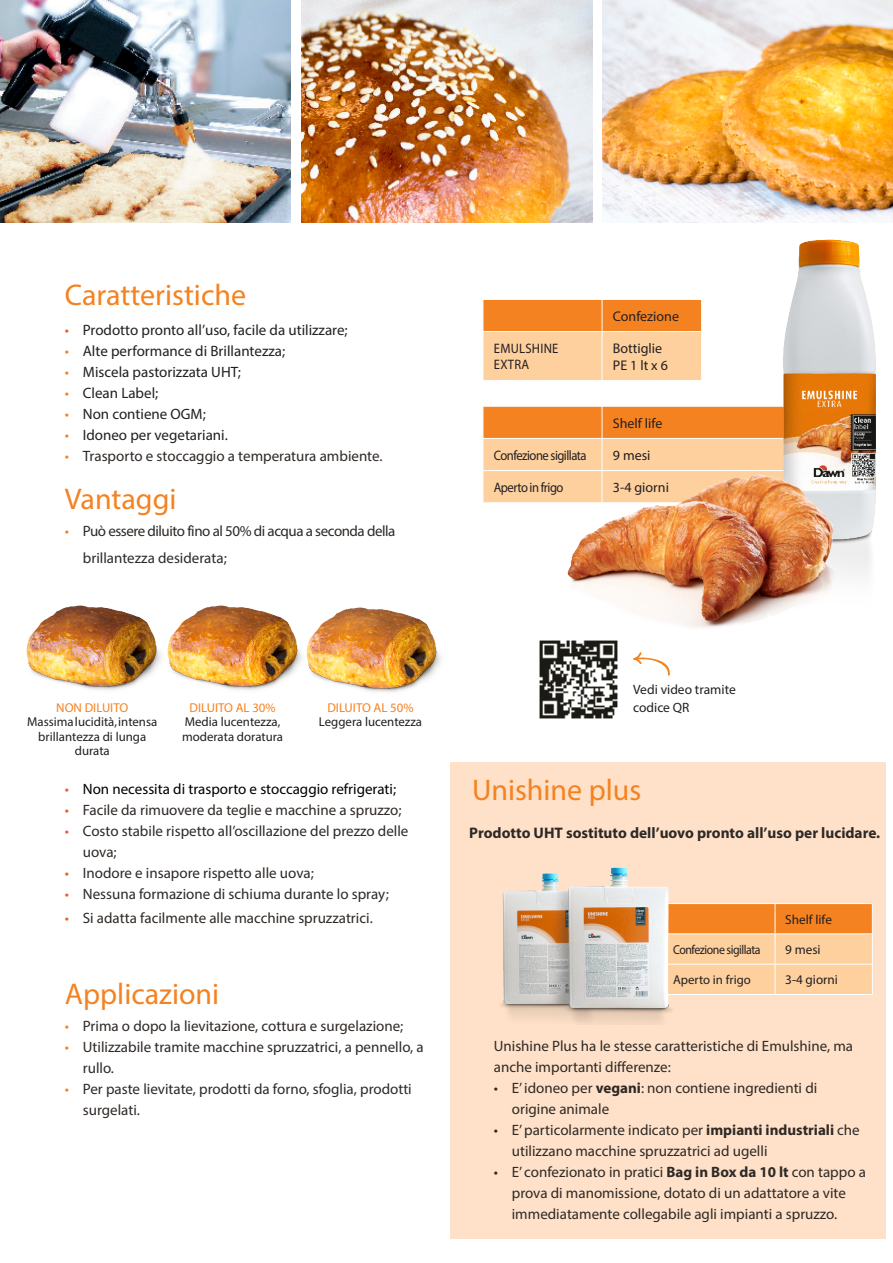
<style>
.page{position:relative;width:893px;height:1263px;background:#fff}
.page>*{position:absolute;margin:0;border:0;box-sizing:border-box;transform-origin:0 0}
.t1{font:30px "Myriad Pro";color:#f58220}
.t2{font:700 15.3px "Myriad Pro";color:#2e2926}
.t3{font:15px/21px "Myriad Pro";color:#2e2926}
.t4{font:15px "Myriad Pro";color:#231f20}
.t5{font:15px/27px "Myriad Pro";letter-spacing:-.03em;color:#2e2926}
.t6{font:15px "Myriad Pro";color:#000}
.t7{font:15px "Myriad Pro";color:#f25b21}
.t8{font:13.95px "Myriad Pro";color:#231f20}
.t9{font:13.65px "Myriad Pro";letter-spacing:-.04em;color:#231f20;scale:.92 1}
.t10{font:13.65px/16.5px "Myriad Pro";letter-spacing:.02em;color:#231f20;scale:.92 1}
.t11{font:13.5px "Myriad Pro";color:#231f20}
.t12{font:13.2px "Myriad Pro";color:#231f20}
.t13{font:12.9px/14.2px "Myriad Pro";color:#231f20;text-align:center}
.t14{font:12.9px "Myriad Pro";color:#f58220}
.t15{font:12.9px "Myriad Pro";letter-spacing:-.04em;color:#231f20;scale:.92 1}
.t16{font:12.75px "Myriad Pro";color:#231f20}
.s1{color:#f25b21}
.s2{color:#f58220}
.s3{font-weight:700}
</style>
<div class="page">
<img style="left:0;top:0;width:291px;height:223px">
<img style="left:301px;top:0;width:291px;height:223px">
<img style="left:602px;top:0;width:291px;height:223px">
<svg style="left:484px;top:300px;width:217px;height:80px;background:#f9b16c"></svg>
<hr style="left:602px;top:300px;width:1px;height:31px;background:#fff">
<hr style="left:483px;top:331px;width:119px;height:1px;background:#fff">
<hr style="left:602px;top:331px;width:100px;height:1px;background:#fff">
<hr style="left:602px;top:332px;width:1px;height:48px;background:#fff">
<svg style="left:484px;top:407px;width:267px;height:95px;background:#f9ab63"></svg>
<hr style="left:602px;top:407px;width:1px;height:31px;background:#fff">
<hr style="left:483px;top:438px;width:119px;height:1px;background:#fff">
<hr style="left:483px;top:470px;width:119px;height:1px;background:#fff">
<hr style="left:602px;top:438px;width:211px;height:1px;background:#fff">
<hr style="left:602px;top:439px;width:1px;height:31px;background:#fff">
<img style="left:751px;top:222px;width:142px;height:354px">
<div style="left:451px;top:763px;width:435px;height:476px;background:#fee1c8"></div>
<img style="left:539px;top:640px;width:79px;height:79px">
<svg style="left:633px;top:652px;width:37px;height:24px"></svg>
<img style="left:565px;top:463px;width:282px;height:165px">
<img style="left:26px;top:605px;width:97px;height:85px">
<img style="left:123px;top:605px;width:140px;height:85px">
<img style="left:263px;top:607px;width:178px;height:85px">
<svg style="left:687px;top:903px;width:186px;height:91px;background:#fab777"></svg>
<hr style="left:663px;top:933px;width:112px;height:1px;background:#fff">
<hr style="left:663px;top:964px;width:112px;height:1px;background:#fff">
<hr style="left:663px;top:994px;width:112px;height:1px;background:#fff">
<hr style="left:775px;top:933px;width:98px;height:1px;background:#fff">
<hr style="left:775px;top:934px;width:1px;height:30px;background:#fff">
<hr style="left:872px;top:934px;width:1px;height:30px;background:#fff">
<hr style="left:775px;top:964px;width:98px;height:1px;background:#fff">
<hr style="left:775px;top:964px;width:1px;height:30px;background:#fff">
<hr style="left:872px;top:964px;width:1px;height:30px;background:#fff">
<hr style="left:775px;top:994px;width:98px;height:1px;background:#fff">
<img style="left:501px;top:867px;width:186px;height:157px">
<p class="t1" style="left:65px;top:276px;width:183px">Caratteristiche</p>
<p class="t4" style="left:65px;top:321px;width:284px"><span class="s1">•</span> Prodotto pronto all’uso, facile da utilizzare;</p>
<p class="t4" style="left:65px;top:342px;width:222px"><span class="s2">•</span> Alte performance di Brillantezza;</p>
<p class="t4" style="left:65px;top:363px;width:178px"><span class="s2">•</span> Miscela pastorizzata UHT;</p>
<p class="t4" style="left:65px;top:384px;width:95px"><span class="s2">•</span> Clean Label;</p>
<p class="t4" style="left:65px;top:405px;width:142px"><span class="s2">•</span> Non contiene OGM;</p>
<p class="t4" style="left:65px;top:426px;width:164px"><span class="s2">•</span> Idoneo per vegetariani.</p>
<p class="t3" style="left:65px;top:445px;width:319px"><span class="s2">•</span> Trasporto e stoccaggio a temperatura ambiente.</p>
<p class="t1" style="left:65px;top:480px;width:113px">Vantaggi</p>
<p class="t5" style="left:83px;top:517px;width:314px;text-indent:-18px"><span class="s2">•</span> Può essere diluito fino al 50% di acqua a seconda della brillantezza desiderata;</p>
<p class="t8" style="left:613px;top:307px;width:68px">Confezione</p>
<p class="t10" style="left:494px;top:340px;width:72px">EMULSHINE<br>EXTRA</p>
<p class="t8" style="left:613px;top:340px;width:51px">Bottiglie</p>
<p class="t8" style="left:613px;top:356px;width:57px">PE 1 lt x 6</p>
<p class="t8" style="left:613px;top:414px;width:51px">Shelf life</p>
<p class="t9" style="left:494px;top:447px;width:102px">Confezione sigillata</p>
<p class="t8" style="left:613px;top:446px;width:39px">9 mesi</p>
<p class="t9" style="left:494px;top:479px;width:77px">Aperto in frigo</p>
<p class="t8" style="left:613px;top:479px;width:58px">3-4 giorni</p>
<p class="t7" style="left:602px;top:537px;width:6px">•</p>
<p class="t11" style="left:633px;top:681px;width:104px">Vedi video tramite</p>
<p class="t14" style="left:56px;top:700px;width:73px">NON DILUITO</p>
<p class="t11" style="left:633px;top:699px;width:58px">codice QR</p>
<p class="t13" style="left:27px;top:715px;width:132px">Massima lucidità, intensa brillantezza di lunga durata</p>
<p class="t14" style="left:190px;top:700px;width:88px">DILUITO AL 30%</p>
<p class="t13" style="left:182px;top:715px;width:103px;text-align:left">Media lucentezza, moderata doratura</p>
<p class="t14" style="left:327px;top:700px;width:88px">DILUITO AL 50%</p>
<p class="t13" style="left:319px;top:715px;width:105px">Leggera lucentezza</p>
<p class="t6" style="left:65px;top:780px;width:333px"><span class="s1">•</span> Non necessita di trasporto e stoccaggio refrigerati;</p>
<p class="t3" style="left:65px;top:799px;width:338px"><span class="s1">•</span> Facile da rimuovere da teglie e macchine a spruzzo;</p>
<p class="t3" style="left:83px;top:820px;width:327px;text-indent:-18px"><span class="s1">•</span> Costo stabile rispetto all’oscillazione del prezzo delle uova;</p>
<p class="t3" style="left:65px;top:862px;width:250px"><span class="s1">•</span> Inodore e insapore rispetto alle uova;</p>
<p class="t3" style="left:65px;top:883px;width:325px"><span class="s1">•</span> Nessuna formazione di schiuma durante lo spray;</p>
<p class="t3" style="left:65px;top:907px;width:309px"><span class="s1">•</span> Si adatta facilmente alle macchine spruzzatrici.</p>
<p class="t1" style="left:65px;top:975px;width:156px">Applicazioni</p>
<p class="t3" style="left:65px;top:1015px;width:340px"><span class="s2">•</span> Prima o dopo la lievitazione, cottura e surgelazione;</p>
<p class="t3" style="left:83px;top:1036px;width:342px;text-indent:-18px"><span class="s2">•</span> Utilizzabile tramite macchine spruzzatrici, a pennello, a rullo.</p>
<p class="t3" style="left:83px;top:1078px;width:330px;text-indent:-18px"><span class="s2">•</span> Per paste lievitate, prodotti da forno, sfoglia, prodotti surgelati.</p>
<p class="t1" style="left:472px;top:772px;width:171px">Unishine plus</p>
<p class="t2" style="left:469px;top:823px;width:412px">Prodotto UHT sostituto dell’uovo pronto all’uso per lucidare.</p>
<p class="t12" style="left:785px;top:911px;width:48px">Shelf life</p>
<p class="t15" style="left:673px;top:941px;width:97px">Confezione sigillata</p>
<p class="t12" style="left:785px;top:941px;width:37px">9 mesi</p>
<p class="t16" style="left:673px;top:972px;width:79px">Aperto in frigo</p>
<p class="t12" style="left:785px;top:972px;width:54px">3-4 giorni</p>
<p class="t3" style="left:494px;top:1035px;width:361px">Unishine Plus ha le stesse caratteristiche di Emulshine, ma anche importanti differenze:</p>
<p class="t3" style="left:512px;top:1077px;width:307px;text-indent:-18px">• E’ idoneo per <span class="s3">vegani</span>: non contiene ingredienti di origine animale</p>
<p class="t3" style="left:512px;top:1119px;width:349px;text-indent:-18px">• E’ particolarmente indicato per <span class="s3">impianti industriali</span> che utilizzano macchine spruzzatrici ad ugelli</p>
<p class="t3" style="left:512px;top:1161px;width:356px;text-indent:-18px">• E’ confezionato in pratici <span class="s3">Bag in Box da 10 lt</span> con tappo a prova di manomissione, dotato di un adattatore a vite immediatamente collegabile agli impianti a spruzzo.</p>
</div>
